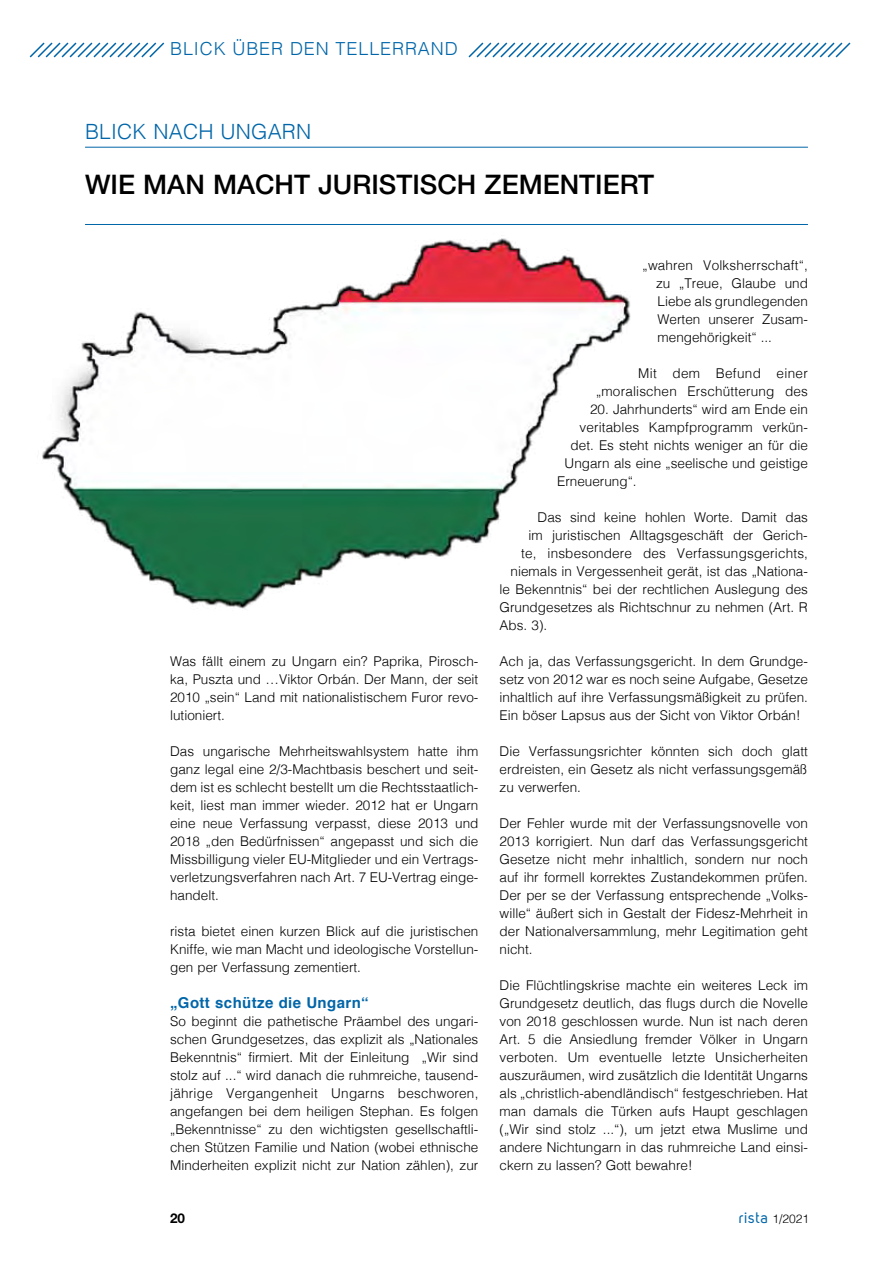
<style>
.page{position:relative;width:893px;height:1263px;background:#fff}
.page>*{position:absolute;margin:0;border:0;box-sizing:border-box;transform-origin:0 0}
.t1{font:500 27px "Helvetica Neue";color:#000}
.t2{font:300 21px "Helvetica";letter-spacing:.01em;color:#0066a9}
.t3{font:300 18px "Helvetica";letter-spacing:.05em;color:#0066a9}
.t4{font:700 15px "Helvetica";letter-spacing:.025em;color:#0066a9}
.t5{font:300 13.5px/18px "Helvetica";color:#000;text-align:justify}
.t6{font:700 13.5px "Helvetica Neue";color:#000}
.t7{font:300 12px "Helvetica";color:#000}
.s1{font-family:"Uni Sans Regular";font-weight:400;font-size:15px;color:#0066a9}
</style>
<div class="page">
<svg style="left:29px;top:42px;width:822px;height:16px"></svg>
<hr style="left:85px;top:147px;width:723px;height:1px;background:#0066a9">
<hr style="left:85px;top:224px;width:723px;height:1px;background:#0066a9">
<img style="left:42px;top:224px;width:589px;height:385px">
<h3 class="t3" style="left:170px;top:34px;width:289px">BLICK ÜBER DEN TELLERRAND</h3>
<h2 class="t2" style="left:85px;top:113px;width:228px">BLICK NACH UNGARN</h2>
<h1 class="t1" style="left:85px;top:169px;width:571px">WIE MAN MACHT JURISTISCH ZEMENTIERT</h1>
<p class="t5" style="left:170px;top:651px;width:310px">Was fällt einem zu Ungarn ein? Paprika, Pirosch&shy;ka, Puszta und …Viktor Orbán. Der Mann, der seit 2010 „sein“ Land mit nationalistischem Furor revo&shy;lutioniert.</p>
<p class="t5" style="left:170px;top:741px;width:310px">Das ungarische Mehrheitswahlsystem hatte ihm ganz legal eine 2/3-Machtbasis beschert und seit&shy;dem ist es schlecht bestellt um die Rechtsstaatlich&shy;keit, liest man immer wieder. 2012 hat er Ungarn eine neue Verfassung verpasst, diese 2013 und 2018 „den Bedürfnissen“ angepasst und sich die Missbilligung vieler EU-Mitglieder und ein Vertrags&shy;verletzungsverfahren nach Art. 7 EU-Vertrag einge&shy;handelt.</p>
<p class="t5" style="left:170px;top:921px;width:310px">rista bietet einen kurzen Blick auf die juristischen Kniffe, wie man Macht und ideologische Vorstellun&shy;gen per Verfassung zementiert.</p>
<p class="t4" style="left:170px;top:991px;width:200px">„Gott schütze die Ungarn“</p>
<p class="t5" style="left:170px;top:1011px;width:310px">So beginnt die pathetische Präambel des ungari&shy;schen Grundgesetzes, das explizit als „Nationales Bekenntnis“ firmiert. Mit der Einleitung „Wir sind stolz auf ...“ wird danach die ruhmreiche, tausend&shy;jährige Vergangenheit Ungarns beschworen, angefangen bei dem heiligen Stephan. Es folgen „Bekenntnisse“ zu den wichtigsten gesellschaftli&shy;chen Stützen Familie und Nation (wobei ethnische Minderheiten explizit nicht zur Nation zählen), zur</p>
<p class="t5" style="left:656px;top:255px;width:153px;text-indent:-14px">„wahren Volksherrschaft“, zu „Treue, Glaube und Liebe als grundlegenden Werten unserer Zusam&shy;mengehörigkeit“ ...</p>
<p class="t5" style="left:596px;top:363px;width:213px;text-align:right">Mit dem Befund einer „moralischen Erschütterung des</p>
<p class="t5" style="left:590px;top:399px;width:219px">20. Jahrhunderts“ wird am Ende ein</p>
<p class="t5" style="left:580px;top:417px;width:230px">veritables Kampfprogramm verkün-</p>
<p class="t5" style="left:571px;top:435px;width:239px">det. Es steht nichts weniger an für die</p>
<p class="t5" style="left:565px;top:453px;width:245px">Ungarn als eine „seelische und geistige</p>
<p class="t5" style="left:557px;top:471px;width:81px">Erneuerung“.</p>
<p class="t5" style="left:538px;top:507px;width:272px">Das sind keine hohlen Worte. Damit das</p>
<p class="t5" style="left:529px;top:525px;width:281px">im juristischen Alltagsgeschäft der Gerich-</p>
<p class="t5" style="left:521px;top:543px;width:288px">te, insbesondere des Verfassungsgerichts,</p>
<p class="t5" style="left:511px;top:561px;width:299px">niemals in Vergessenheit gerät, ist das „Nationa-</p>
<p class="t5" style="left:500px;top:579px;width:310px">le Bekenntnis“ bei der rechtlichen Auslegung des</p>
<p class="t5" style="left:500px;top:597px;width:310px">Grundgesetzes als Richtschnur zu nehmen (Art. R</p>
<p class="t5" style="left:500px;top:615px;width:49px">Abs. 3).</p>
<p class="t5" style="left:500px;top:651px;width:310px">Ach ja, das Verfassungsgericht. In dem Grundge&shy;setz von 2012 war es noch seine Aufgabe, Gesetze inhaltlich auf ihre Verfassungsmäßigkeit zu prüfen.<br>Ein böser Lapsus aus der Sicht von Viktor Orbán!</p>
<p class="t5" style="left:500px;top:741px;width:310px">Die Verfassungsrichter könnten sich doch glatt erdreisten, ein Gesetz als nicht verfassungsgemäß zu verwerfen.</p>
<p class="t5" style="left:500px;top:813px;width:310px">Der Fehler wurde mit der Verfassungsnovelle von 2013 korrigiert. Nun darf das Verfassungsgericht Gesetze nicht mehr inhaltlich, sondern nur noch auf ihr formell korrektes Zustandekommen prüfen.<br>Der per se der Verfassung entsprechende „Volks&shy;wille“ äußert sich in Gestalt der Fidesz-Mehrheit in der Nationalversammlung, mehr Legitimation geht nicht.</p>
<p class="t5" style="left:500px;top:975px;width:310px">Die Flüchtlingskrise machte ein weiteres Leck im Grundgesetz deutlich, das flugs durch die Novelle von 2018 geschlossen wurde. Nun ist nach deren Art. 5 die Ansiedlung fremder Völker in Ungarn verboten. Um eventuelle letzte Unsicherheiten auszuräumen, wird zusätzlich die Identität Ungarns als „christlich-abendländisch“ festgeschrieben. Hat man damals die Türken aufs Haupt geschlagen („Wir sind stolz ...“), um jetzt etwa Muslime und andere Nichtungarn in das ruhmreiche Land einsi&shy;ckern zu lassen? Gott bewahre!</p>
<p class="t6" style="left:170px;top:1210px;width:17px">20</p>
<p class="t7" style="left:739px;top:1209px;width:72px"><span class="s1">rista</span> 1/2021</p>
</div>
